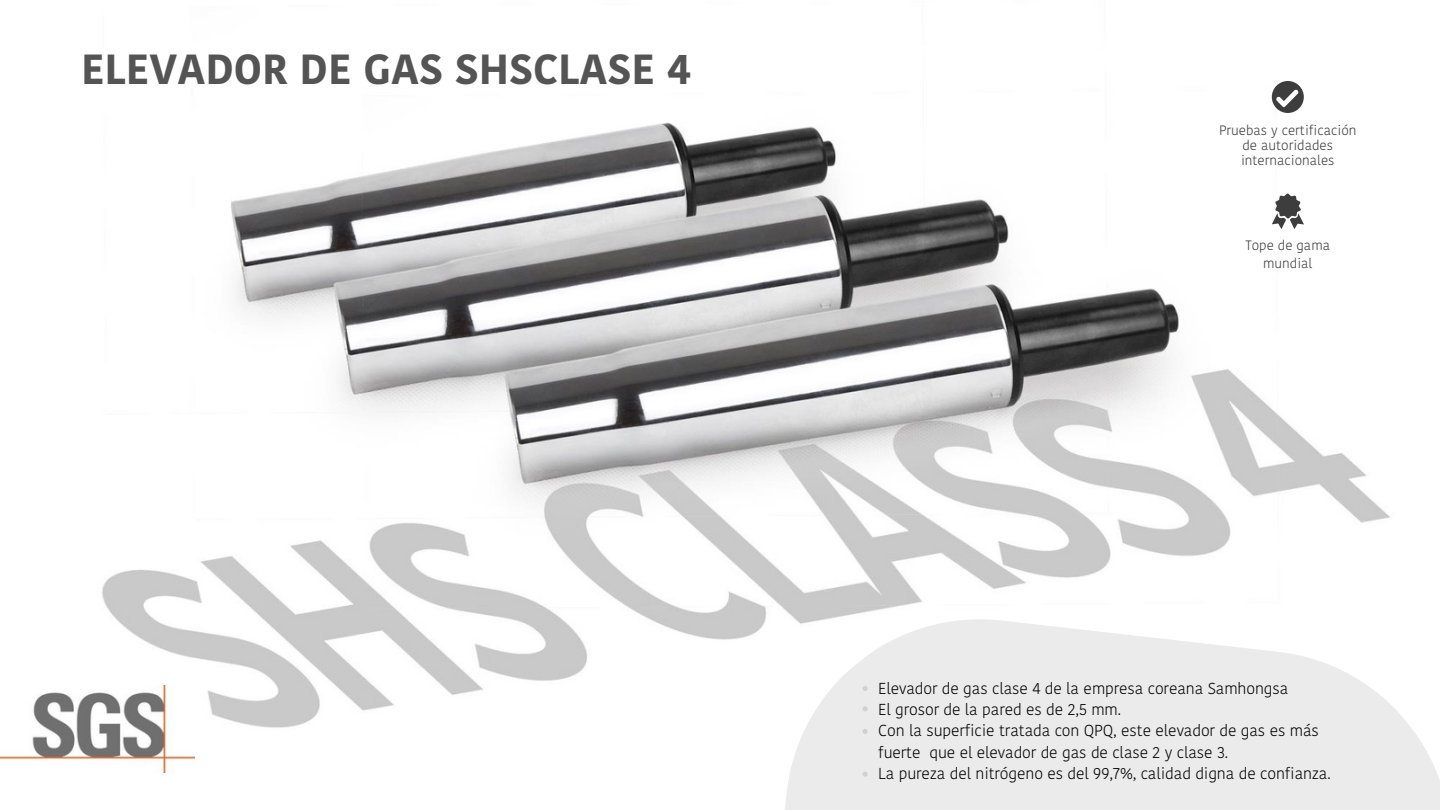
<style>
.page{position:relative;width:1440px;height:810px;background:#fff}
.page>*{position:absolute;margin:0;border:0;box-sizing:border-box;transform-origin:0 0}
.t1{font:700 42px "Kohinoor Bangla";color:#545454}
.t2{font:300 15.9px/21.3px "Kohinoor Bangla";letter-spacing:-.005em;color:#000}
.t3{font:300 13.5px/15.3px "Kohinoor Bangla";color:#3b3b3b;text-align:center}
</style>
<div class="page">
<img style="left:102px;top:92px;width:1202px;height:681px">
<img style="left:0;top:685px;width:195px;height:87px">
<svg style="left:553px;top:418px;width:887px;height:392px"></svg>
<svg style="left:863px;top:686px;width:5px;height:5px"></svg>
<svg style="left:863px;top:706px;width:5px;height:5px"></svg>
<svg style="left:863px;top:729px;width:5px;height:5px"></svg>
<svg style="left:863px;top:772px;width:5px;height:5px"></svg>
<svg style="left:1272px;top:81px;width:31px;height:31px"></svg>
<svg style="left:1272px;top:193px;width:32px;height:36px"></svg>
<p class="t1" style="left:81px;top:40px;width:612px">ELEVADOR DE GAS SHSCLASE 4</p>
<p class="t3" style="left:1219px;top:122px;width:139px">Pruebas y certificación de autoridades internacionales</p>
<p class="t3" style="left:1246px;top:236px;width:86px;line-height:18.3px">Tope de gama mundial</p>
<p class="t2" style="left:878px;top:678px;width:454px">Elevador de gas clase 4 de la empresa coreana Samhongsa<br>El grosor de la pared es de 2,5 mm.<br>Con la superficie tratada con QPQ, este elevador de gas es más fuerte que el elevador de gas de clase 2 y clase 3.<br>La pureza del nitrógeno es del 99,7%, calidad digna de confianza.</p>
</div>
